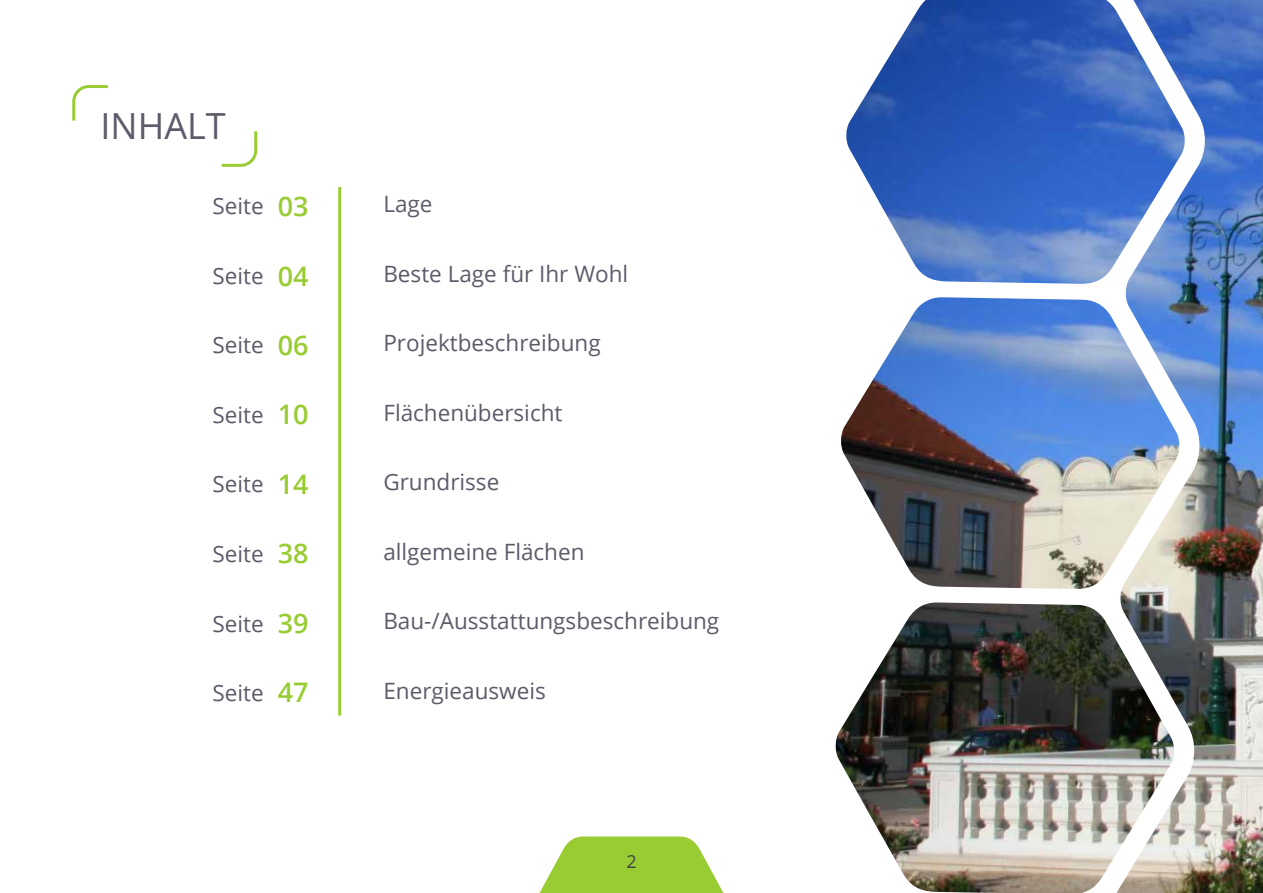
<style>
.page{position:relative;width:1263px;height:893px;background:#fff}
.page>*{position:absolute;margin:0;border:0;box-sizing:border-box;transform-origin:0 0}
.t1{font:36px "Open Sans";color:#5c5b69}
.t2{font:600 27px "Open Sans";color:#9c3}
.t3{font:22.5px "Open Sans";color:#5c5b69}
.t4{font:18px "Open Sans";color:#3d4247}
</style>
<div class="page">
<img style="left:836px;top:0;width:427px;height:893px">
<hr style="left:338px;top:187px;width:3px;height:529px;background:#9c3">
<svg style="left:72px;top:85px;width:36px;height:36px"></svg>
<svg style="left:221px;top:131px;width:37px;height:36px"></svg>
<svg style="left:539px;top:836px;width:185px;height:57px"></svg>
<h1 class="t1" style="left:101px;top:101px;width:127px">INHALT</h1>
<p class="t3" style="left:213px;top:191px;width:53px">Seite</p>
<p class="t2" style="left:278px;top:188px;width:32px">03</p>
<p class="t3" style="left:383px;top:189px;width:51px">Lage</p>
<p class="t3" style="left:213px;top:260px;width:53px">Seite</p>
<p class="t2" style="left:278px;top:257px;width:32px">04</p>
<p class="t3" style="left:383px;top:258px;width:246px">Beste Lage für Ihr Wohl</p>
<p class="t3" style="left:213px;top:330px;width:53px">Seite</p>
<p class="t2" style="left:278px;top:326px;width:32px">06</p>
<p class="t3" style="left:383px;top:328px;width:219px">Projektbeschreibung</p>
<p class="t3" style="left:213px;top:399px;width:53px">Seite</p>
<p class="t2" style="left:278px;top:396px;width:32px">10</p>
<p class="t3" style="left:383px;top:397px;width:181px">Flächenübersicht</p>
<p class="t3" style="left:213px;top:469px;width:53px">Seite</p>
<p class="t2" style="left:278px;top:465px;width:32px">14</p>
<p class="t3" style="left:383px;top:467px;width:117px">Grundrisse</p>
<p class="t3" style="left:213px;top:538px;width:53px">Seite</p>
<p class="t2" style="left:278px;top:535px;width:32px">38</p>
<p class="t3" style="left:383px;top:536px;width:203px">allgemeine Flächen</p>
<p class="t3" style="left:213px;top:608px;width:53px">Seite</p>
<p class="t2" style="left:278px;top:604px;width:32px">39</p>
<p class="t3" style="left:383px;top:606px;width:337px">Bau-/Ausstattungsbeschreibung</p>
<p class="t3" style="left:213px;top:677px;width:53px">Seite</p>
<p class="t2" style="left:278px;top:674px;width:32px">47</p>
<p class="t3" style="left:383px;top:675px;width:164px">Energieausweis</p>
<p class="t4" style="left:626px;top:849px;width:12px">2</p>
</div>
